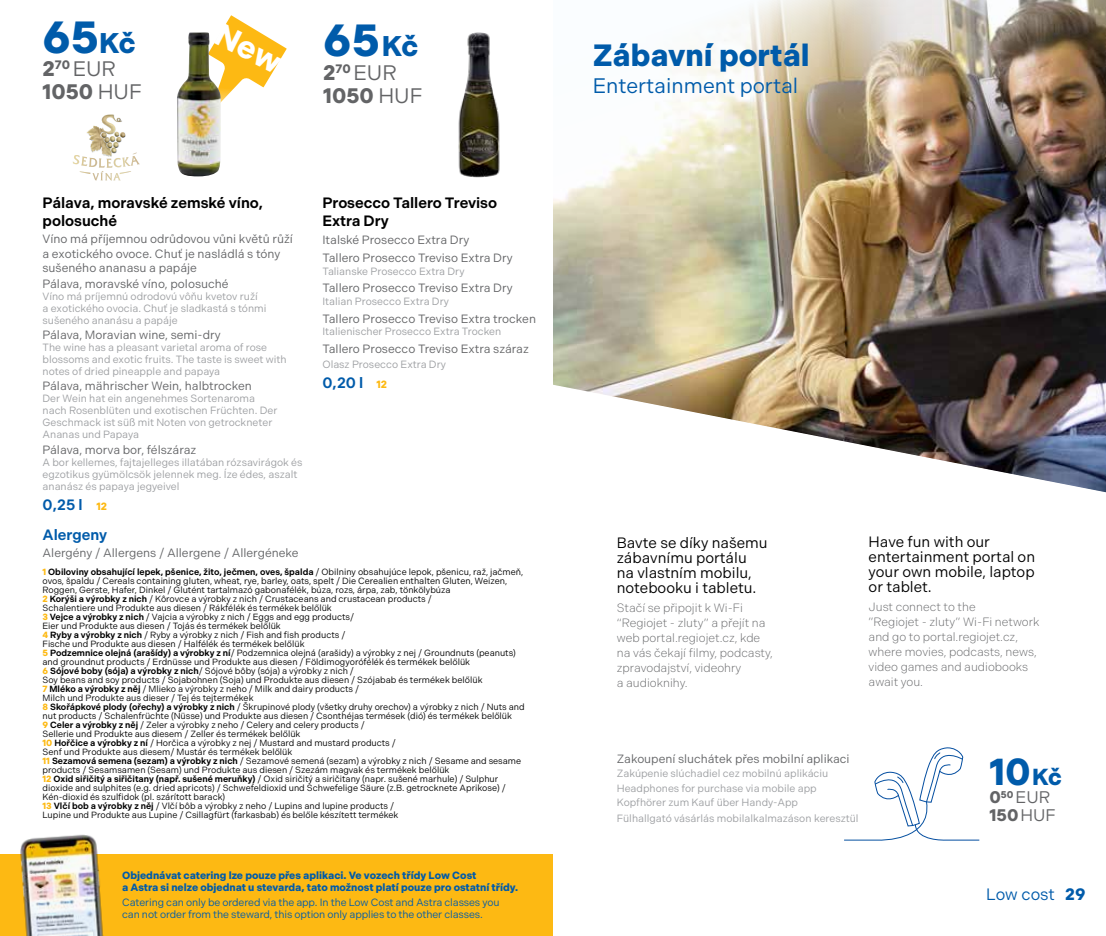
<style>
.page{position:relative;width:1106px;height:936px;background:#fff}
.page>*{position:absolute;margin:0;border:0;box-sizing:border-box;transform-origin:0 0}
.t1{font:700 45px "Indivisible";color:#005baa}
.t2{font:700 37.5px "Indivisible";color:#005baa}
.t3{font:700 30.75px "Indivisible";color:#005baa}
.t4{font:21px/23.1px "Indivisible";color:#636466}
.t5{font:21px "Indivisible";color:#005baa}
.t6{font:16.8px/18px "Indivisible";color:#636466}
.t7{font:16.5px "Indivisible";letter-spacing:-.005em;color:#005baa}
.t8{font:15px/15px "Indivisible";color:#000}
.t9{font:600 15px/18px "Indivisible";letter-spacing:-.005em;color:#000}
.t10{font:600 15px "Indivisible";color:#005baa}
.t11{font:12px/14.7px "Indivisible";color:#636466}
.t12{font:300 12px/15px "Indivisible";color:#636466}
.t13{font:10.5px/12px "Indivisible";color:#9d9fa2}
.t14{font:10.5px/12px "Indivisible";letter-spacing:-.01em;color:#005baa}
.t15{font:700 10.5px/12px "Indivisible";color:#005baa}
.t16{font:9px/9px "Indivisible";color:#000}
.s1{font-size:28.5px}
.s2{font-weight:700}
.s3{font-weight:700;font-size:10.5px;color:#fdb913}
.s4{font-weight:700;color:#fdb913}
.s5{font-weight:600}
.s6{font-size:23.25px}
</style>
<div class="page">
<img style="left:553px;top:324px;width:553px;height:59px">
<svg style="left:553px;top:383px;width:553px;height:2px"></svg>
<img style="left:555px;top:385px;width:551px;height:108px">
<svg style="left:844px;top:747px;width:135px;height:93px"></svg>
<img style="left:553px;top:0;width:553px;height:324px">
<div style="left:0;top:854px;width:553px;height:81px;background:#fdb913"></div>
<img style="left:20px;top:834px;width:83px;height:101px">
<img style="left:458px;top:32px;width:42px;height:146px">
<img style="left:86px;top:114px;width:40px;height:37px">
<svg style="left:102px;top:115px;width:8px;height:11px"></svg>
<svg style="left:73px;top:151px;width:67px;height:30px"></svg>
<img style="left:177px;top:84px;width:44px;height:92px">
<img style="left:183px;top:15px;width:104px;height:114px">
<h1 class="t1" style="left:43px;top:11px;width:95px">65<span class="s1">Kč</span></h1>
<h3 class="t4" style="left:43px;top:57px;width:101px"><span class="s2">2</span><sup>70</sup> EUR<br><span class="s2">1050</span> HUF</h3>
<h1 class="t1" style="left:323px;top:14px;width:97px">65<span class="s1">Kč</span></h1>
<h3 class="t4" style="left:323px;top:61px;width:101px"><span class="s2">2</span><sup>70</sup> EUR<br><span class="s2">1050</span> HUF</h3>
<h3 class="t9" style="left:43px;top:193px;width:222px">Pálava, moravské zemské víno, polosuché</h3>
<h3 class="t11" style="left:43px;top:232px;width:252px">Víno má příjemnou odrůdovou vůni květů růží a exotického ovoce. Chuť je nasládlá s tóny sušeného ananasu a papáje<br>Pálava, moravské víno, polosuché</h3>
<p class="t13" style="left:43px;top:290px;width:225px">Víno má príjemnú odrodovú vôňu kvetov ruží<br>a exotického ovocia. Chuť je sladkastá s tónmi sušeného ananásu a papáje</p>
<h3 class="t11" style="left:43px;top:327px;width:180px">Pálava, Moravian wine, semi-dry</h3>
<p class="t13" style="left:43px;top:341px;width:246px">The wine has a pleasant varietal aroma of rose blossoms and exotic fruits. The taste is sweet with notes of dried pineapple and papaya</p>
<h3 class="t11" style="left:43px;top:379px;width:211px">Pálava, mährischer Wein, halbtrocken</h3>
<p class="t13" style="left:43px;top:393px;width:236px">Der Wein hat ein angenehmes Sortenaroma nach Rosenblüten und exotischen Früchten. Der Geschmack ist süß mit Noten von getrockneter Ananas und Papaya</p>
<h3 class="t11" style="left:43px;top:442px;width:155px">Pálava, morva bor, félszáraz</h3>
<p class="t13" style="left:43px;top:456px;width:261px">A bor kellemes, fajtajelleges illatában rózsavirágok és egzotikus gyümölcsök jelennek meg. Íze édes, aszalt ananász és papaya jegyeivel</p>
<h3 class="t10" style="left:43px;top:496px;width:66px">0,25 l <span class="s3">12</span></h3>
<h3 class="t10" style="left:43px;top:526px;width:66px">Alergeny</h3>
<h3 class="t11" style="left:43px;top:545px;width:258px">Alergény / Allergens / Allergene / Allergéneke</h3>
<h3 class="t9" style="left:322px;top:194px;width:176px">Prosecco Tallero Treviso<br>Extra Dry</h3>
<h3 class="t11" style="left:322px;top:231px;width:192px;line-height:17.9px">Italské Prosecco Extra Dry<br>Tallero Prosecco Treviso Extra Dry</h3>
<p class="t13" style="left:322px;top:265px;width:143px">Talianske Prosecco Extra Dry</p>
<h3 class="t11" style="left:322px;top:281px;width:192px">Tallero Prosecco Treviso Extra Dry</h3>
<p class="t13" style="left:322px;top:295px;width:128px">Italian Prosecco Extra Dry</p>
<h3 class="t11" style="left:322px;top:311px;width:215px">Tallero Prosecco Treviso Extra trocken</h3>
<p class="t13" style="left:322px;top:326px;width:180px">Italienischer Prosecco Extra Trocken</p>
<h3 class="t11" style="left:322px;top:342px;width:208px">Tallero Prosecco Treviso Extra száraz</h3>
<p class="t13" style="left:322px;top:358px;width:125px">Olasz Prosecco Extra Dry</p>
<h3 class="t10" style="left:322px;top:373px;width:66px">0,20 l <span class="s3">12</span></h3>
<p class="t16" style="left:43px;top:567px;width:483px"><span class="s4">1</span> <span class="s5">Obiloviny obsahující lepek, pšenice, žito, ječmen, oves, špalda</span> / Obilniny obsahujúce lepok, pšenicu, raž, jačmeň, ovos, špaldu / Cereals containing gluten, wheat, rye, barley, oats, spelt / Die Cerealien enthalten Gluten, Weizen, Roggen, Gerste, Hafer, Dinkel / Glutént tartalmazó gabonafélék, búza, rozs, árpa, zab, tönkölybúza<br><span class="s4">2</span> <span class="s5">Korýši a výrobky z nich</span> / Kôrovce a výrobky z nich / Crustaceans and crustacean products /<br>Schalentiere und Produkte aus diesen / Rákfélék és termékek belőlük<br><span class="s4">3</span> <span class="s5">Vejce a výrobky z nich</span> / Vajcia a výrobky z nich / Eggs and egg products/<br>Eier und Produkte aus diesen / Tojás és termékek belőlük<br><span class="s4">4</span> <span class="s5">Ryby a výrobky z nich</span> / Ryby a výrobky z nich / Fish and fish products /<br>Fische und Produkte aus diesen / Halfélék és termékek belőlük<br><span class="s4">5</span> <span class="s5">Podzemnice olejná (arašídy) a výrobky z ní</span>/ Podzemnica olejná (arašidy) a výrobky z nej / Groundnuts (peanuts) and groundnut products / Erdnüsse und Produkte aus diesen / Földimogyorófélék és termékek belőlük<br><span class="s4">6</span> <span class="s5">Sójové boby (sója) a výrobky z nich</span>/ Sójové bôby (sója) a výrobky z nich /<br>Soy beans and soy products / Sojabohnen (Soja) und Produkte aus diesen / Szójabab és termékek belőlük<br><span class="s4">7</span> <span class="s5">Mléko a výrobky z něj</span> / Mlieko a výrobky z neho / Milk and dairy products /<br>Milch und Produkte aus dieser / Tej és tejtermékek<br><span class="s4">8</span> <span class="s5">Skořápkové plody (ořechy) a výrobky z nich</span> / Škrupinové plody (všetky druhy orechov) a výrobky z nich / Nuts and nut products / Schalenfrüchte (Nüsse) und Produkte aus diesen / Csonthéjas termések (dió) és termékek belőlük<br><span class="s4">9</span> <span class="s5">Celer a výrobky z něj</span> / Zeler a výrobky z neho / Celery and celery products /<br>Sellerie und Produkte aus diesem / Zeller és termékek belőlük<br><span class="s4">10</span> <span class="s5">Hořčice a výrobky z ní</span> / Horčica a výrobky z nej / Mustard and mustard products /<br>Senf und Produkte aus diesem/ Mustár és termékek belőlük<br><span class="s4">11</span> <span class="s5">Sezamová semena (sezam) a výrobky z nich</span> / Sezamové semená (sezam) a výrobky z nich / Sesame and sesame products / Sesamsamen (Sesam) und Produkte aus diesen / Szezám magvak és termékek belőlük<br><span class="s4">12</span> <span class="s5">Oxid siřičitý a siřičitany (např. sušené meruňky)</span> / Oxid siričitý a siričitany (napr. sušené marhule) / Sulphur dioxide and sulphites (e.g. dried apricots) / Schwefeldioxid und Schwefelige Säure (z.B. getrocknete Aprikose) / Kén-dioxid és szulfidok (pl. szárított barack)<br><span class="s4">13</span> <span class="s5">Vlčí bob a výrobky z něj</span> / Vlčí bôb a výrobky z neho / Lupins and lupine products /<br>Lupine und Produkte aus Lupine / Csillagfürt (farkasbab) és belőle készített termékek</p>
<p class="t15" style="left:122px;top:869px;width:397px">Objednávat catering lze pouze přes aplikaci. Ve vozech třídy Low Cost<br>a Astra si nelze objednat u stevarda, tato možnost platí pouze pro ostatní třídy.</p>
<p class="t14" style="left:122px;top:895px;width:379px">Catering can only be ordered via the app. In the Low Cost and Astra classes you can not order from the steward, this option only applies to the other classes.</p>
<h3 class="t3" style="left:592px;top:37px;width:218px">Zábavní portál</h3>
<h3 class="t5" style="left:592px;top:73px;width:207px">Entertainment portal</h3>
<h3 class="t8" style="left:617px;top:535px;width:152px">Bavte se díky našemu zábavnímu portálu na vlastním mobilu, notebooku i tabletu.</h3>
<h3 class="t12" style="left:617px;top:600px;width:158px">Stačí se připojit k Wi-Fi “Regiojet - zluty” a přejít na web portal.regiojet.cz, kde na vás čekají filmy, podcasty, zpravodajství, videohry<br>a audioknihy.</h3>
<h3 class="t8" style="left:868px;top:534px;width:168px">Have fun with our entertainment portal on your own mobile, laptop or tablet.</h3>
<h3 class="t12" style="left:868px;top:599px;width:173px">Just connect to the<br>”Regiojet - zluty” Wi-Fi network and go to portal.regiojet.cz, where movies, podcasts, news, video games and audiobooks await you.</h3>
<h3 class="t11" style="left:617px;top:751px;width:234px">Zakoupení sluchátek přes mobilní aplikaci</h3>
<p class="t13" style="left:617px;top:766px;width:213px;line-height:14.5px">Zakúpenie slúchadiel cez mobilnú aplikáciu<br>Headphones for purchase via mobile app<br>Kopfhörer zum Kauf über Handy-App</p>
<p class="t13" style="left:617px;top:812px;width:243px">Fülhallgató vásárlás mobilalkalmazáson keresztül</p>
<h2 class="t2" style="left:989px;top:750px;width:74px">10<span class="s6">Kč</span></h2>
<h3 class="t6" style="left:989px;top:788px;width:68px"><span class="s2">0</span><sup>50</sup> EUR<br><span class="s2">150</span>HUF</h3>
<h3 class="t7" style="left:986px;top:885px;width:101px">Low cost <span class="s2">29</span></h3>
</div>
